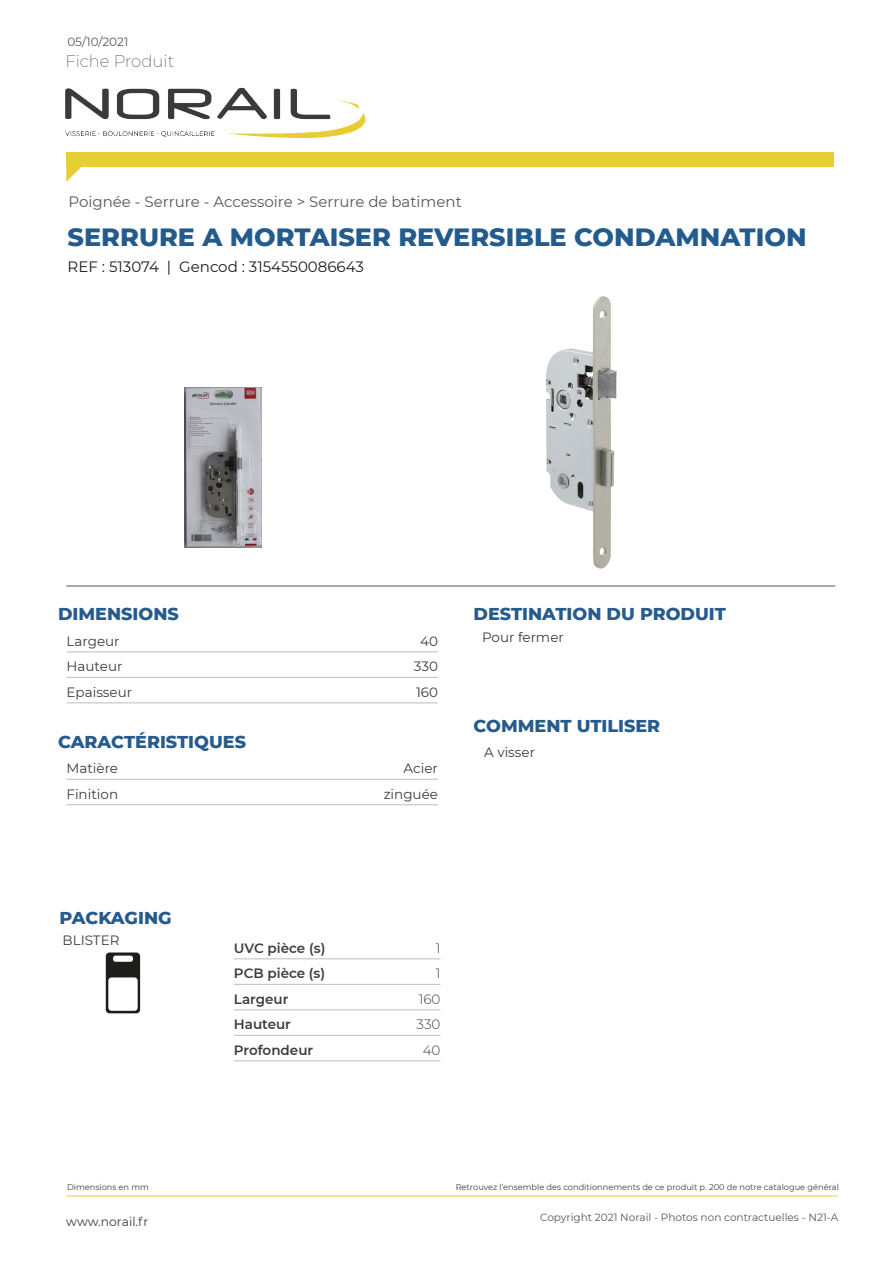
<style>
.page{position:relative;width:893px;height:1263px;background:#fff}
.page>*{position:absolute;margin:0;border:0;box-sizing:border-box;transform-origin:0 0}
.t1{font:800 25.5px "Montserrat";color:#235b8d}
.t2{font:800 17.55px "Montserrat";color:#265b8d}
.t3{font:200 16.5px "Montserrat";color:#575756}
.t4{font:15px "Montserrat";color:#575756}
.t5{font:15px "Montserrat";color:#1d1d1b}
.t6{font:13.5px "Montserrat";color:#3d3d3c}
.t7{font:600 13.5px "Montserrat";color:#3d3d3c}
.t8{font:300 13.5px "Montserrat";color:#3d3d3c}
.t9{font:12.3px "Montserrat";color:#3d3d3c}
.t10{font:12px "Montserrat";color:#575756}
.t11{font:10.5px "Montserrat";color:#575756}
.t12{font:8.25px "Montserrat";color:#3d3d3c}
</style>
<div class="page">
<div style="left:66px;top:152px;width:767px;height:15px;background:#e7ce35"></div>
<svg style="left:66px;top:167px;width:15px;height:15px"></svg>
<img style="left:65px;top:87px;width:301px;height:51px">
<hr style="left:66px;top:586px;width:769px;height:1px;background:#575756">
<hr style="left:66px;top:1196px;width:772px;height:1px;background:#e7ce35">
<hr style="left:67px;top:651px;width:371px;height:1px;background:#bdbdbc">
<hr style="left:67px;top:677px;width:371px;height:1px;background:#bdbdbc">
<hr style="left:67px;top:702px;width:371px;height:1px;background:#bdbdbc">
<hr style="left:67px;top:779px;width:371px;height:1px;background:#bdbdbc">
<hr style="left:67px;top:804px;width:371px;height:1px;background:#bdbdbc">
<hr style="left:234px;top:958px;width:206px;height:1px;background:#bdbdbc">
<hr style="left:234px;top:984px;width:206px;height:1px;background:#bdbdbc">
<hr style="left:234px;top:1009px;width:206px;height:1px;background:#bdbdbc">
<hr style="left:234px;top:1035px;width:206px;height:1px;background:#bdbdbc">
<hr style="left:234px;top:1060px;width:206px;height:1px;background:#bdbdbc">
<svg style="left:106px;top:952px;width:34px;height:61px"></svg>
<img style="left:546px;top:296px;width:70px;height:273px">
<img style="left:184px;top:387px;width:78px;height:160px">
<h3 class="t10" style="left:67px;top:33px;width:63px">05/10/2021</h3>
<h3 class="t3" style="left:65px;top:50px;width:110px">Fiche Produit</h3>
<p class="t4" style="left:68px;top:192px;width:395px">Poignée - Serrure - Accessoire &gt; Serrure de batiment</p>
<p class="t1" style="left:68px;top:219px;width:740px">SERRURE A MORTAISER REVERSIBLE CONDAMNATION</p>
<p class="t5" style="left:68px;top:256px;width:298px">REF : 513074 | Gencod : 3154550086643</p>
<p class="t2" style="left:58px;top:601px;width:122px">DIMENSIONS</p>
<p class="t6" style="left:67px;top:632px;width:55px">Largeur</p>
<p class="t6" style="left:420px;top:632px;width:19px">40</p>
<p class="t6" style="left:67px;top:657px;width:57px">Hauteur</p>
<p class="t6" style="left:414px;top:657px;width:26px">330</p>
<p class="t6" style="left:67px;top:683px;width:67px">Epaisseur</p>
<p class="t6" style="left:416px;top:683px;width:24px">160</p>
<p class="t2" style="left:58px;top:729px;width:189px">CARACTÉRISTIQUES</p>
<p class="t6" style="left:67px;top:759px;width:53px">Matière</p>
<p class="t6" style="left:404px;top:759px;width:36px">Acier</p>
<p class="t6" style="left:67px;top:785px;width:53px">Finition</p>
<p class="t6" style="left:384px;top:785px;width:56px">zinguée</p>
<p class="t2" style="left:474px;top:601px;width:254px">DESTINATION DU PRODUIT</p>
<p class="t6" style="left:482px;top:628px;width:83px">Pour fermer</p>
<p class="t2" style="left:474px;top:712px;width:188px">COMMENT UTILISER</p>
<p class="t6" style="left:484px;top:743px;width:52px">A visser</p>
<p class="t2" style="left:60px;top:904px;width:114px">PACKAGING</p>
<p class="t6" style="left:63px;top:930px;width:58px">BLISTER</p>
<p class="t7" style="left:234px;top:938px;width:93px">UVC pièce (s)</p>
<p class="t8" style="left:436px;top:939px;width:6px">1</p>
<p class="t7" style="left:234px;top:964px;width:93px">PCB pièce (s)</p>
<p class="t8" style="left:436px;top:964px;width:6px">1</p>
<p class="t7" style="left:234px;top:989px;width:56px">Largeur</p>
<p class="t8" style="left:419px;top:990px;width:23px">160</p>
<p class="t7" style="left:234px;top:1015px;width:59px">Hauteur</p>
<p class="t8" style="left:417px;top:1015px;width:25px">330</p>
<p class="t7" style="left:234px;top:1040px;width:81px">Profondeur</p>
<p class="t8" style="left:423px;top:1041px;width:19px">40</p>
<p class="t12" style="left:67px;top:1182px;width:83px">Dimensions en mm</p>
<p class="t12" style="left:456px;top:1182px;width:385px">Retrouvez l’ensemble des conditionnements de ce produit p. 200 de notre catalogue général</p>
<h3 class="t9" style="left:66px;top:1213px;width:84px">www.norail.fr</h3>
<p class="t11" style="left:540px;top:1209px;width:300px">Copyright 2021 Norail - Photos non contractuelles - N21-A</p>
</div>
